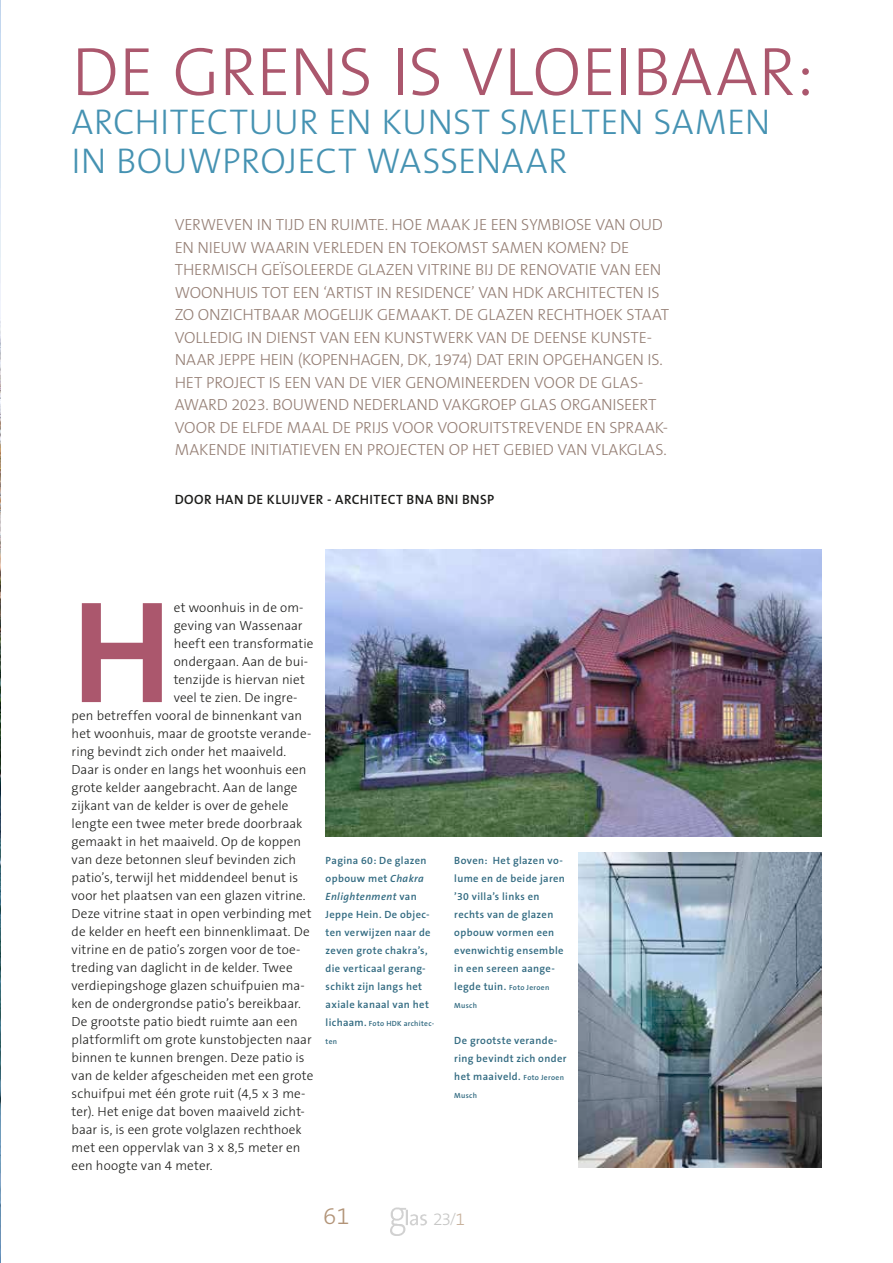
<style>
.page{position:relative;width:893px;height:1263px;background:#fff}
.page>*{position:absolute;margin:0;border:0;box-sizing:border-box;transform-origin:0 0}
.t1{font:700 146.55px "The Sans B7";color:#ab576d}
.t2{font:300 69px "The Sans B3";letter-spacing:-.005em;color:#ab576d}
.t3{font:300 36px/39px "The Sans B3";color:#4592b2}
.t4{font:300 24px "The Sans B3";color:#b29478}
.t5{font:300 17.55px "The Sans B3";color:#c7c7c6}
.t6{font:300 16.2px/22.5px "The Sans B3";letter-spacing:-.015em;color:#957f75}
.t7{font:600 13.5px "The Sans B6";letter-spacing:.03em;color:#1d1d1b}
.t8{font:300 13.2px "The Sans B3";letter-spacing:.005em;color:#1d1d1b}
.t9{font:600 10.5px/18px "The Sans B6";letter-spacing:.035em;color:#306980}
.t10{font:600 7.5px "The Sans B6";letter-spacing:.04em;color:#306980}
.s1{font-style:italic}
.s2{font-size:10.5px}
.s3{font-size:7.5px}
.s4{font-family:"The Sans B4";font-size:13.35px}
.s5{color:#c8b29d}
</style>
<div class="page">
<img style="left:390px;top:1207px;width:37px;height:28px">
<img style="left:326px;top:550px;width:495px;height:287px">
<img style="left:0;top:0;width:1px;height:1263px">
<img style="left:579px;top:853px;width:242px;height:314px">
<h2 class="t2" style="left:72px;top:36px;width:744px">DE GRENS IS VLOEIBAAR:</h2>
<h3 class="t3" style="left:72px;top:105px;width:700px">ARCHITECTUUR EN KUNST SMELTEN SAMEN<br>IN BOUWPROJECT WASSENAAR</h3>
<p class="t6" style="left:175px;top:215px;width:496px">VERWEVEN IN TIJD EN RUIMTE. HOE MAAK JE EEN SYMBIOSE VAN OUD EN NIEUW WAARIN VERLEDEN EN TOEKOMST SAMEN KOMEN? DE THERMISCH GEÏSOLEERDE GLAZEN VITRINE BIJ DE RENOVATIE VAN EEN WOONHUIS TOT EEN ‘ARTIST IN RESIDENCE’ VAN HDK ARCHITECTEN IS ZO ONZICHTBAAR MOGELIJK GEMAAKT. DE GLAZEN RECHTHOEK STAAT VOLLEDIG IN DIENST VAN EEN KUNSTWERK VAN DE DEENSE KUNSTE-NAAR JEPPE HEIN (KOPENHAGEN, DK, 1974) DAT ERIN OPGEHANGEN IS.<br>HET PROJECT IS EEN VAN DE VIER GENOMINEERDEN VOOR DE GLAS-AWARD 2023. BOUWEND NEDERLAND VAKGROEP GLAS ORGANISEERT VOOR DE ELFDE MAAL DE PRIJS VOOR VOORUITSTREVENDE EN SPRAAK-MAKENDE INITIATIEVEN EN PROJECTEN OP HET GEBIED VAN VLAKGLAS.</p>
<p class="t7" style="left:175px;top:492px;width:321px">DOOR HAN DE KLUIJVER - ARCHITECT BNA BNI BNSP</p>
<h1 class="t1" style="left:72px;top:575px;width:102px">H</h1>
<p class="t8" style="left:174px;top:601px;width:131px">et woonhuis in de om-</p>
<p class="t8" style="left:174px;top:619px;width:130px">geving van Wassenaar</p>
<p class="t8" style="left:174px;top:637px;width:141px">heeft een transformatie</p>
<p class="t8" style="left:174px;top:655px;width:136px">ondergaan. Aan de bui-</p>
<p class="t8" style="left:174px;top:673px;width:133px">tenzijde is hiervan niet</p>
<p class="t8" style="left:174px;top:691px;width:125px">veel te zien. De ingre-</p>
<p class="t8" style="left:72px;top:709px;width:232px">pen betreffen vooral de binnenkant van</p>
<p class="t8" style="left:72px;top:727px;width:241px">het woonhuis, maar de grootste verande-</p>
<p class="t8" style="left:72px;top:745px;width:216px">ring bevindt zich onder het maaiveld.</p>
<p class="t8" style="left:72px;top:763px;width:236px">Daar is onder en langs het woonhuis een</p>
<p class="t8" style="left:72px;top:781px;width:228px">grote kelder aangebracht. Aan de lange</p>
<p class="t8" style="left:72px;top:799px;width:218px">zijkant van de kelder is over de gehele</p>
<p class="t8" style="left:72px;top:817px;width:232px">lengte een twee meter brede doorbraak</p>
<p class="t8" style="left:72px;top:835px;width:231px">gemaakt in het maaiveld. Op de koppen</p>
<p class="t8" style="left:72px;top:853px;width:226px">van deze betonnen sleuf bevinden zich</p>
<p class="t8" style="left:72px;top:871px;width:228px">patio’s, terwijl het middendeel benut is</p>
<p class="t8" style="left:72px;top:889px;width:236px">voor het plaatsen van een glazen vitrine.</p>
<p class="t8" style="left:72px;top:907px;width:242px">Deze vitrine staat in open verbinding met</p>
<p class="t8" style="left:72px;top:925px;width:240px">de kelder en heeft een binnenklimaat. De</p>
<p class="t8" style="left:72px;top:943px;width:230px">vitrine en de patio’s zorgen voor de toe-</p>
<p class="t8" style="left:72px;top:961px;width:223px">treding van daglicht in de kelder. Twee</p>
<p class="t8" style="left:72px;top:979px;width:235px">verdiepingshoge glazen schuifpuien ma-</p>
<p class="t8" style="left:72px;top:997px;width:231px">ken de ondergrondse patio’s bereikbaar.</p>
<p class="t8" style="left:72px;top:1015px;width:228px">De grootste patio biedt ruimte aan een</p>
<p class="t8" style="left:72px;top:1033px;width:242px">platformlift om grote kunstobjecten naar</p>
<p class="t8" style="left:72px;top:1051px;width:234px">binnen te kunnen brengen. Deze patio is</p>
<p class="t8" style="left:72px;top:1069px;width:243px">van de kelder afgescheiden met een grote</p>
<p class="t8" style="left:72px;top:1087px;width:235px">schuifpui met één grote ruit (4,5 x 3 me-</p>
<p class="t8" style="left:72px;top:1105px;width:235px">ter). Het enige dat boven maaiveld zicht-</p>
<p class="t8" style="left:72px;top:1123px;width:232px">baar is, is een grote volglazen rechthoek</p>
<p class="t8" style="left:72px;top:1141px;width:230px">met een oppervlak van 3 x 8,5 meter en</p>
<p class="t8" style="left:72px;top:1159px;width:143px">een hoogte van 4 meter.</p>
<p class="t9" style="left:326px;top:852px;width:106px">Pagina 60: De glazen opbouw met <span class="s1">Chakra<br>Enlightenment</span> van<br>Jeppe Hein. De objec&shy;ten verwijzen naar de zeven grote chakra’s, die verticaal gerang&shy;schikt zijn langs het axiale kanaal van het</p>
<p class="t10" style="left:326px;top:1020px;width:110px"><span class="s2">lichaam.</span> Foto HDK architec-</p>
<p class="t10" style="left:326px;top:1038px;width:13px">ten</p>
<p class="t9" style="left:454px;top:852px;width:112px">Boven: Het glazen vo&shy;lume en de beide jaren ’30 villa’s links en rechts van de glazen opbouw vormen een evenwichtig ensemble in een sereen aange&shy;legde tuin. <span class="s3">Foto Jeroen</span></p>
<p class="t10" style="left:454px;top:1002px;width:24px">Musch</p>
<p class="t9" style="left:454px;top:1032px;width:114px">De grootste verande&shy;ring bevindt zich onder het maaiveld. <span class="s3">Foto Jeroen</span></p>
<p class="t10" style="left:454px;top:1092px;width:24px">Musch</p>
<h3 class="t4" style="left:323px;top:1204px;width:28px">61</h3>
<h3 class="t5" style="left:433px;top:1210px;width:34px">23<span class="s4">/</span><span class="s5">1</span></h3>
</div>
